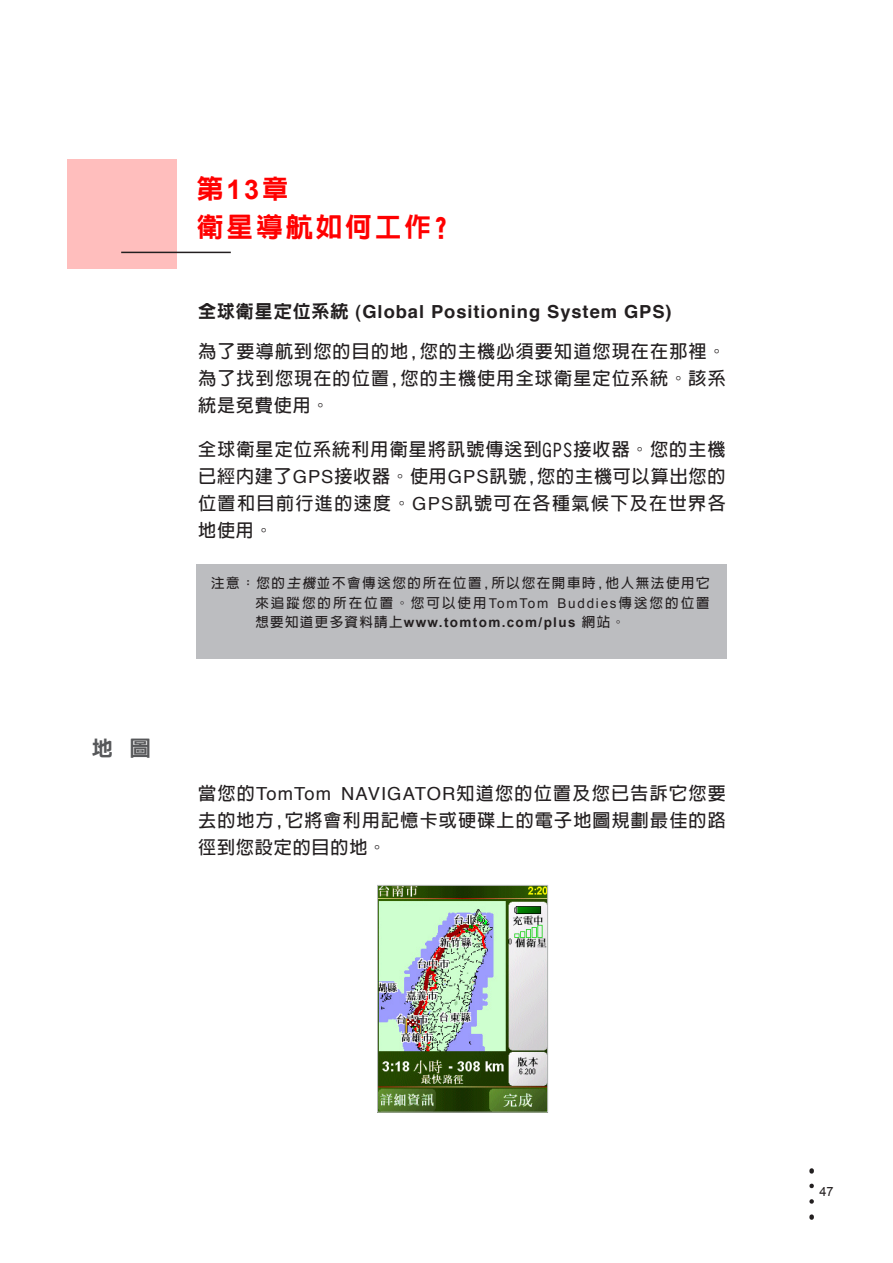
<style>
.page{position:relative;width:893px;height:1263px;background:#fff}
.page>*{position:absolute;margin:0;border:0;box-sizing:border-box;transform-origin:0 0}
.t1{font:800 27px "Lin Gothic";letter-spacing:.1em;color:#f00}
.t2{font:800 21px "Lin Gothic";color:#57585a}
.t3{font:700 18px/27px "Lin Gothic";letter-spacing:.065em;color:#231f20;text-align:justify}
.t4{font:700 18px "Helvetica";letter-spacing:.05em;color:#231f20}
.t5{font:700 13.5px/19.5px "Lin Gothic";letter-spacing:.12em;color:#231f20;text-align:right}
.t6{font:700 13.5px "Arial";letter-spacing:.1em;color:#231f20}
.t7{font:12.75px "Arial";color:#231f20}
.s1{font-family:"Arial";font-weight:700}
.s2{font-family:"Lin Gothic";font-weight:800}
.s3{font-family:"Helvetica";font-weight:400}
.s4{font-style:italic}
.s5{font-family:"Arial";font-weight:400}
.s6{font-family:"Lin Gothic"}
</style>
<div class="page">
<div style="left:197px;top:565px;width:530px;height:94px;background:#bcbdc0"></div>
<div style="left:67px;top:159px;width:109px;height:110px;background:#ffbebd"></div>
<hr style="left:121px;top:252px;width:110px;height:1px;background:#231f20">
<svg style="left:809px;top:1170px;width:5px;height:16px"></svg>
<svg style="left:809px;top:1186px;width:5px;height:33px"></svg>
<img style="left:379px;top:887px;width:167px;height:223px">
<div style="left:377px;top:885px;width:171px;height:227px;border:1px solid #bcbdc0"></div>
<p class="t2" style="left:92px;top:737px;width:60px">地 圖</p>
<h1 class="t1" style="left:197px;top:175px;width:94px">第<span class="s1">13</span>章</h1>
<h1 class="t1" style="left:197px;top:213px;width:253px">衛星導航如何工作?</h1>
<p class="t4" style="left:198px;top:295px;width:475px"><span class="s2">全球衛星定位系統</span> (Global Positioning System GPS)</p>
<p class="t3" style="left:198px;top:337px;width:529px">為了要導航到您的目的地,您的主機必須要知道您現在在那裡。為了找到您現在的位置,您的主機使用全球衛星定位系統。該系統是免費使用。</p>
<p class="t3" style="left:198px;top:435px;width:529px">全球衛星定位系統利用衛星將訊號傳送到GPS接收器。您的主機已經內建了<span class="s3">GPS</span>接收器。使用<span class="s3">GPS</span>訊號,您的主機可以算出您的位置和目前行進的速度。<span class="s3">GPS</span>訊號可在各種氣候下及在世界各地使用。</p>
<p class="t5" style="left:211px;top:573px;width:500px">注意：您的<span class="s4">主機</span>並不會傳送您的所在位置,所以您在開車時,他人無法使用它來追蹤您的所在位置。您可以使用<span class="s5">TomTom Buddies</span>傳送您的位置</p>
<p class="t6" style="left:255px;top:615px;width:371px"><span class="s6">想要知道更多資料請上</span>www.tomtom.com/plus <span class="s6">網站。</span></p>
<p class="t3" style="left:198px;top:779px;width:529px">當您的<span class="s3">TomTom NAVIGATOR</span>知道您的位置及您已告訴它您要去的地方,它將會利用記憶卡或硬碟上的電子地圖規劃最佳的路徑到您設定的目的地。</p>
<p class="t7" style="left:819px;top:1184px;width:16px">47</p>
</div>
